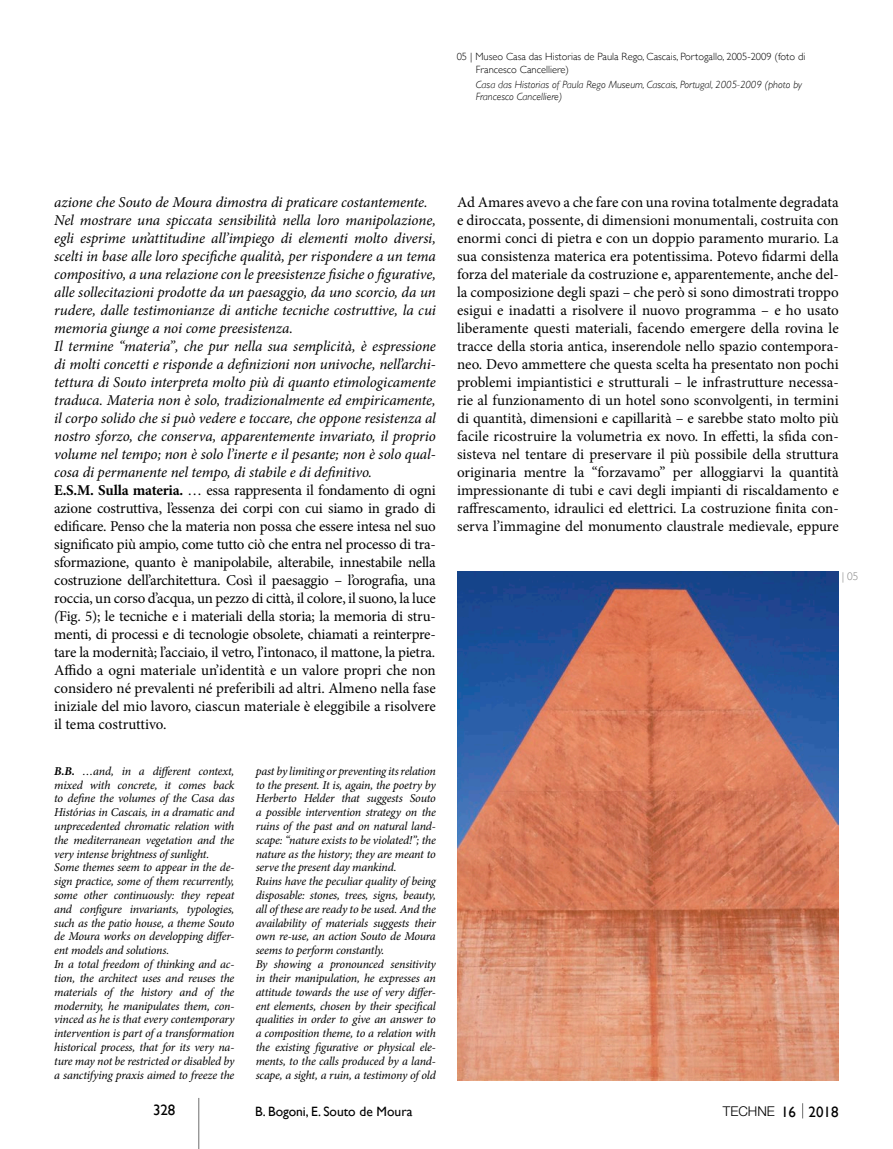
<style>
.page{position:relative;width:893px;height:1149px;background:#fff}
.page>*{position:absolute;margin:0;border:0;box-sizing:border-box;transform-origin:0 0}
.t1{font:italic 15px/18px "Minion Pro";letter-spacing:-.01em;color:#000}
.t2{font:15px/18px "Minion Pro";color:#000;text-align:justify}
.t3{font:15px "Gill Sans";color:#000}
.t4{font:13.5px "Gill Sans";color:#000}
.t5{font:300 13.5px "Helvetica Neue LT Std";color:#000}
.t6{font:italic 12px/13.8px "Minion Pro";letter-spacing:-.02em;color:#000}
.t7{font:300 11.25px "Gill Sans";color:#878786}
.t8{font:300 10.5px/12.8px "Gill Sans";color:#000}
.t9{font:italic 300 10.5px/12.8px "Gill Sans";color:#000}
.s1{font-weight:700;font-style:normal}
.s2{font-style:normal}
.s3{font-weight:700}
.s4{font-family:"Gill Sans";font-weight:400;font-size:15px}
</style>
<div class="page">
<svg style="left:802px;top:1103px;width:1px;height:15px"></svg>
<hr style="left:198px;top:1097px;width:1px;height:51px;background:#6e6e6e">
<img style="left:457px;top:571px;width:382px;height:509px">
<p class="t8" style="left:476px;top:50px;width:331px;text-indent:-19px">05 | Museo Casa das Historias de Paula Rego, Cascais, Portogallo, 2005-2009 (foto di<br>Francesco Cancelliere)</p>
<p class="t9" style="left:476px;top:78px;width:328px">Casa das Historias of Paula Rego Museum, Cascais, Portugal, 2005-2009 (photo by<br>Francesco Cancelliere)</p>
<p class="t1" style="left:54px;top:193px;width:383px">azione che Souto de Moura dimostra di praticare costantemente.<br>Nel mostrare una spiccata sensibilità nella loro manipolazione, egli esprime un’attitudine all’impiego di elementi molto diversi, scelti in base alle loro specifiche qualità, per rispondere a un tema compositivo, a una relazione con le preesistenze fisiche o figurative, alle sollecitazioni prodotte da un paesaggio, da uno scorcio, da un rudere, dalle testimonianze di antiche tecniche costruttive, la cui memoria giunge a noi come preesistenza.<br>Il termine “materia”, che pur nella sua semplicità, è espressione di molti concetti e risponde a definizioni non univoche, nell’archi&shy;tettura di Souto interpreta molto più di quanto etimologicamente traduca. Materia non è solo, tradizionalmente ed empiricamente, il corpo solido che si può vedere e toccare, che oppone resistenza al nostro sforzo, che conserva, apparentemente invariato, il proprio volume nel tempo; non è solo l’inerte e il pesante; non è solo qual&shy;cosa di permanente nel tempo, di stabile e di definitivo.<br><span class="s1">E.S.M. Sulla materia.</span> <span class="s2">… essa rappresenta il fondamento di ogni azione costruttiva, l’essenza dei corpi con cui siamo in grado di edificare. Penso che la materia non possa che essere intesa nel suo significato più ampio, come tutto ciò che entra nel processo di tra&shy;sformazione, quanto è manipolabile, alterabile, innestabile nella costruzione dell’architettura. Così il paesaggio – l’orografia, una roccia, un corso d’acqua, un pezzo di città, il colore, il suono, la luce </span>(<span class="s2">Fig. 5); le tecniche e i materiali della storia; la memoria di stru&shy;menti, di processi e di tecnologie obsolete, chiamati a reinterpre&shy;tare la modernità; l’acciaio, il vetro, l’intonaco, il mattone, la pietra.<br>Affido a ogni materiale un’identità e un valore propri che non considero né prevalenti né preferibili ad altri. Almeno nella fase iniziale del mio lavoro, ciascun materiale è eleggibile a risolvere il tema costruttivo.</span></p>
<p class="t2" style="left:457px;top:193px;width:383px">Ad Amares avevo a che fare con una rovina totalmente degradata e diroccata, possente, di dimensioni monumentali, costruita con enormi conci di pietra e con un doppio paramento murario. La sua consistenza materica era potentissima. Potevo fidarmi della forza del materiale da costruzione e, apparentemente, anche del&shy;la composizione degli spazi – che però si sono dimostrati troppo esigui e inadatti a risolvere il nuovo programma – e ho usato liberamente questi materiali, facendo emergere della rovina le tracce della storia antica, inserendole nello spazio contempora&shy;neo. Devo ammettere che questa scelta ha presentato non pochi problemi impiantistici e strutturali – le infrastrutture necessa&shy;rie al funzionamento di un hotel sono sconvolgenti, in termini di quantità, dimensioni e capillarità – e sarebbe stato molto più facile ricostruire la volumetria ex novo. In effetti, la sfida con&shy;sisteva nel tentare di preservare il più possibile della struttura originaria mentre la “forzavamo” per alloggiarvi la quantità impressionante di tubi e cavi degli impianti di riscaldamento e raffrescamento, idraulici ed elettrici. La costruzione finita con&shy;serva l’immagine del monumento claustrale medievale, eppure</p>
<p class="t6" style="left:54px;top:763px;width:182px"><span class="s3">B.B.</span> …and, in a different context, mixed with concrete, it comes back to define the volumes of the Casa das Histórias in Cascais, in a dramatic and unprecedented chromatic relation with the mediterranean vegetation and the very intense brightness of sunlight.<br>Some themes seem to appear in the de&shy;sign practice, some of them recurrently, some other continuously: they repeat and configure invariants, typologies, such as the patio house, a theme Souto de Moura works on developping differ&shy;ent models and solutions.<br>In a total freedom of thinking and ac&shy;tion, the architect uses and reuses the materials of the history and of the modernity, he manipulates them, con&shy;vinced as he is that every contemporary intervention is part of a transformation historical process, that for its very na&shy;ture may not be restricted or disabled by a sanctifying praxis aimed to freeze the</p>
<p class="t6" style="left:256px;top:763px;width:182px">past by limiting or preventing its relation to the present. It is, again, the poetry by Herberto Helder that suggests Souto a possible intervention strategy on the ruins of the past and on natural land&shy;scape: “nature exists to be violated!”; the nature as the history; they are meant to serve the present day mankind.<br>Ruins have the peculiar quality of being disposable: stones, trees, signs, beauty, all of these are ready to be used. And the availability of materials suggests their own re-use, an action Souto de Moura seems to perform constantly.<br>By showing a pronounced sensitivity in their manipulation, he expresses an attitude towards the use of very differ&shy;ent elements, chosen by their specifical qualities in order to give an answer to a composition theme, to a relation with the existing figurative or physical ele&shy;ments, to the calls produced by a land&shy;scape, a sight, a ruin, a testimony of old</p>
<p class="t7" style="left:842px;top:567px;width:18px">| 05</p>
<p class="t3" style="left:153px;top:1100px;width:24px">328</p>
<p class="t4" style="left:255px;top:1102px;width:159px">B. Bogoni, E. Souto de Moura</p>
<p class="t5" style="left:723px;top:1102px;width:117px">TECHNE <span class="s4">16 2018</span></p>
</div>
